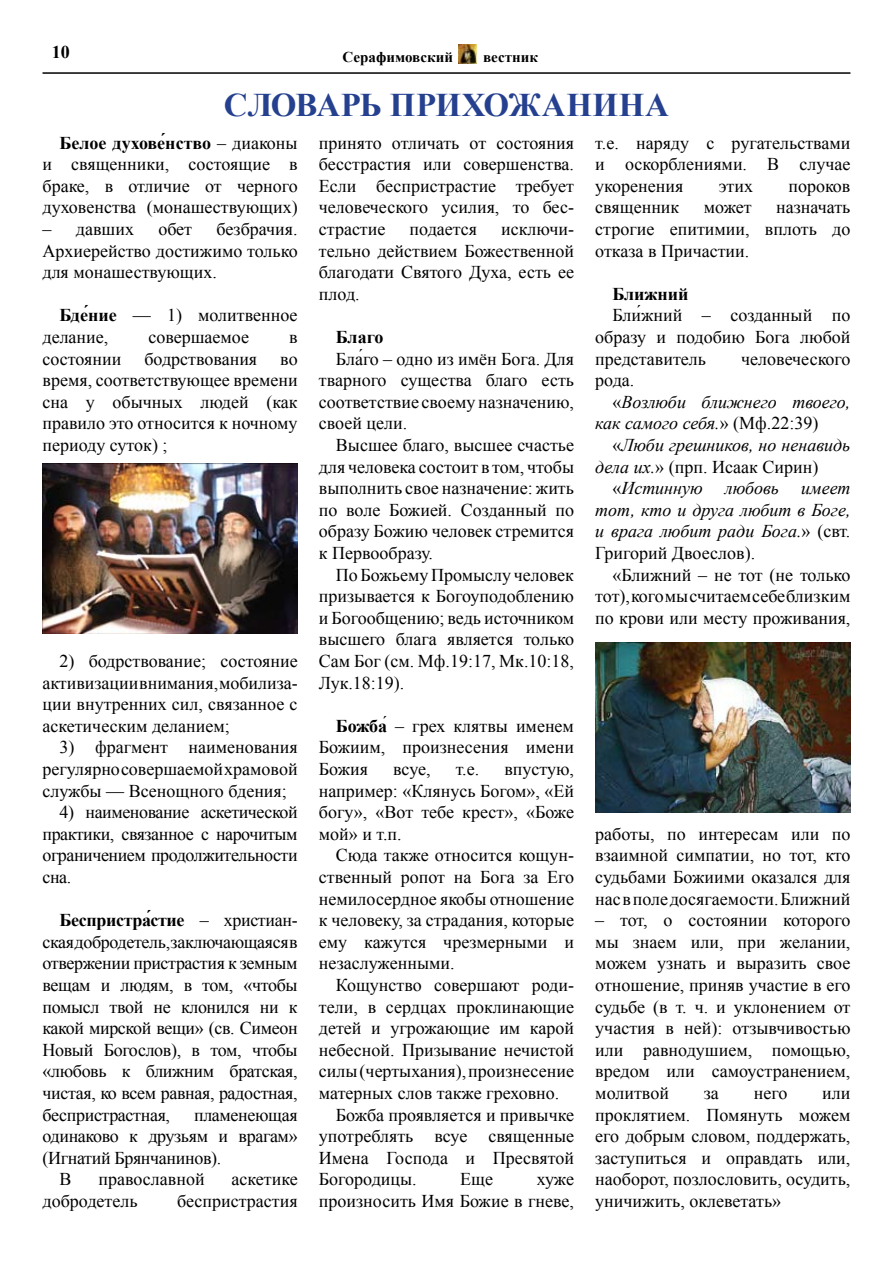
<style>
.page{position:relative;width:893px;height:1263px;background:#fff}
.page>*{position:absolute;margin:0;border:0;box-sizing:border-box;transform-origin:0 0}
.t1{font:700 33px "Times New Roman";letter-spacing:.005em;color:#25408f}
.t2{font:18px/21.6px "Times New Roman";color:#000;text-align:justify}
.t3{font:italic 18px "Times New Roman";color:#000}
.t4{font:18px "Times New Roman";letter-spacing:-.02em;color:#000}
.t5{font:700 18px "Times New Roman";color:#000}
.t6{font:700 15px "Times New Roman";color:#000}
.s1{font-weight:700}
.s2{font-style:normal}
.s3{font-style:italic}
</style>
<div class="page">
<hr style="left:43px;top:72px;width:807px;height:2px;background:#000">
<img style="left:459px;top:44px;width:18px;height:19px">
<img style="left:43px;top:463px;width:255px;height:171px">
<img style="left:595px;top:642px;width:255px;height:170px">
<p class="t5" style="left:52px;top:40px;width:19px">10</p>
<p class="t6" style="left:343px;top:47px;width:112px">Серафимовский</p>
<p class="t6" style="left:483px;top:47px;width:56px">вестник</p>
<h1 class="t1" style="left:224px;top:82px;width:447px">СЛОВАРЬ ПРИХОЖАНИНА</h1>
<p class="t2" style="left:43px;top:131px;width:257px;text-indent:17px"><span class="s1">Белое духове́нство</span> – диаконы и священники, состоящие в браке, в отличие от черного духовенства (монашествующих)</p>
<p class="t2" style="left:43px;top:218px;width:93px">– давших</p>
<p class="t2" style="left:158px;top:218px;width:35px">обет</p>
<p class="t2" style="left:43px;top:218px;width:257px;text-indent:174px">безбрачия.<br>Архиерейство достижимо только для монашествующих.</p>
<p class="t2" style="left:43px;top:304px;width:257px;text-indent:17px"><span class="s1">Бде́ние</span> — 1) молитвенное делание,</p>
<p class="t2" style="left:148px;top:326px;width:102px">совершаемое</p>
<p class="t2" style="left:289px;top:326px;width:10px">в</p>
<p class="t2" style="left:43px;top:347px;width:80px">состоянии</p>
<p class="t2" style="left:144px;top:347px;width:114px">бодрствования</p>
<p class="t2" style="left:43px;top:347px;width:257px;text-indent:238px">во время, соответствующее времени сна у обычных людей (как правило это относится к ночному периоду суток) ;</p>
<p class="t2" style="left:43px;top:650px;width:257px;text-indent:17px">2) бодрствование; состояние активизации внимания, мобилиза&shy;ции внутренних сил, связанное с аскетическим деланием;</p>
<p class="t2" style="left:43px;top:736px;width:257px;text-indent:17px">3) фрагмент наименования регулярно совершаемой храмовой службы — Всенощного бдения;</p>
<p class="t2" style="left:43px;top:801px;width:257px;text-indent:17px">4) наименование аскетической практики, связанное с нарочитым ограничением продолжительности сна.</p>
<p class="t2" style="left:43px;top:909px;width:257px;text-indent:17px"><span class="s1">Беспристра́стие</span> – христиан&shy;ская добродетель, заключающаяся в отвержении пристрастия к земным вещам и людям, в том, «чтобы помысл твой не клонился ни к какой мирской вещи» (св. Симеон Новый Богослов), в том, чтобы «любовь к ближним братская, чистая, ко всем равная, радостная, беспристрастная,</p>
<p class="t4" style="left:194px;top:1102px;width:105px">пламенеющая</p>
<p class="t4" style="left:43px;top:1124px;width:257px">одинаково к друзьям и врагам»</p>
<p class="t4" style="left:43px;top:1146px;width:180px">(Игнатий Брянчанинов).</p>
<p class="t2" style="left:60px;top:1168px;width:14px">В</p>
<p class="t2" style="left:98px;top:1168px;width:108px">православной</p>
<p class="t2" style="left:232px;top:1168px;width:68px">аскетике</p>
<p class="t2" style="left:43px;top:1190px;width:97px">добродетель</p>
<p class="t2" style="left:177px;top:1190px;width:122px">беспристрастия</p>
<p class="t2" style="left:319px;top:131px;width:257px">принято отличать от состояния бесстрастия или совершенства.<br>Если беспристрастие требует человеческого усилия, то бес&shy;страстие</p>
<p class="t2" style="left:410px;top:218px;width:69px">подается</p>
<p class="t2" style="left:319px;top:218px;width:257px;text-indent:182px">исключи&shy;тельно действием Божественной благодати Святого Духа, есть ее плод.</p>
<p class="t5" style="left:336px;top:324px;width:49px">Благо</p>
<p class="t2" style="left:319px;top:347px;width:257px;text-indent:17px">Бла́го – одно из имён Бога. Для тварного существа благо есть соответствие своему назначению, своей цели.</p>
<p class="t2" style="left:319px;top:434px;width:257px;text-indent:17px">Высшее благо, высшее счастье для человека состоит в том, чтобы выполнить свое назначение: жить по воле Божией. Созданный по образу Божию человек стремится к Первообразу.</p>
<p class="t2" style="left:319px;top:563px;width:257px;text-indent:17px">По Божьему Промыслу человек призывается к Богоуподоблению и Богообщению; ведь источником высшего блага является только Сам Бог (см. Мф.19:17, Мк.10:18, Лук.18:19).</p>
<p class="t2" style="left:319px;top:715px;width:257px;text-indent:17px"><span class="s1">Божба</span>́ – грех клятвы именем Божиим, произнесения имени Божия</p>
<p class="t2" style="left:393px;top:758px;width:39px">всуе,</p>
<p class="t2" style="left:456px;top:758px;width:25px">т.е.</p>
<p class="t2" style="left:319px;top:758px;width:257px;text-indent:185px">впустую, например: «Клянусь Богом», «Ей богу», «Вот тебе крест», «Боже мой» и т.п.</p>
<p class="t2" style="left:319px;top:844px;width:257px;text-indent:17px">Сюда также относится кощун&shy;ственный ропот на Бога за Его немилосердное якобы отношение к человеку, за страдания, которые ему кажутся чрезмерными и незаслуженными.</p>
<p class="t2" style="left:336px;top:974px;width:240px">Кощунство совершают роди-</p>
<p class="t2" style="left:319px;top:995px;width:257px">тели, в сердцах проклинающие</p>
<p class="t2" style="left:319px;top:1017px;width:257px">детей и угрожающие им карой</p>
<p class="t2" style="left:319px;top:1039px;width:257px">небесной. Призывание нечистой</p>
<p class="t2" style="left:319px;top:1060px;width:257px">силы (чертыхания), произнесение</p>
<p class="t2" style="left:319px;top:1082px;width:242px">матерных слов также греховно.</p>
<p class="t2" style="left:336px;top:1103px;width:240px">Божба проявляется и привычке</p>
<p class="t2" style="left:319px;top:1125px;width:257px">употреблять всуе священные</p>
<p class="t2" style="left:319px;top:1147px;width:257px">Имена Господа и Пресвятой</p>
<p class="t2" style="left:319px;top:1168px;width:99px">Богородицы.</p>
<p class="t2" style="left:460px;top:1168px;width:34px">Еще</p>
<p class="t2" style="left:319px;top:1168px;width:257px;text-align:right">хуже<br>произносить Имя Божие в гневе,</p>
<p class="t2" style="left:595px;top:131px;width:257px">т.е. наряду с ругательствами и оскорблениями. В случае укоренения</p>
<p class="t2" style="left:719px;top:175px;width:36px">этих</p>
<p class="t2" style="left:788px;top:175px;width:63px">пороков</p>
<p class="t2" style="left:595px;top:196px;width:86px">священник</p>
<p class="t2" style="left:704px;top:196px;width:50px">может</p>
<p class="t2" style="left:595px;top:196px;width:257px;text-indent:181px">назначать строгие епитимии, вплоть до отказа в Причастии.</p>
<p class="t5" style="left:612px;top:281px;width:78px">Ближний</p>
<p class="t2" style="left:595px;top:304px;width:257px;text-indent:17px">Бли́жний – созданный по образу и подобию Бога любой представитель</p>
<p class="t2" style="left:741px;top:347px;width:111px">человеческого</p>
<p class="t2" style="left:595px;top:369px;width:41px">рода.</p>
<p class="t3" style="left:612px;top:389px;width:240px"><span class="s2">«</span>Возлюби ближнего твоего,</p>
<p class="t3" style="left:595px;top:411px;width:225px">как самого себя.<span class="s2">» (Мф.22:39)</span></p>
<p class="t3" style="left:612px;top:433px;width:240px"><span class="s2">«</span>Люби грешников, но ненавидь</p>
<p class="t2" style="left:595px;top:455px;width:225px"><span class="s3">дела их.</span>» (прп. Исаак Сирин)</p>
<p class="t3" style="left:612px;top:476px;width:240px"><span class="s2">«</span>Истинную любовь имеет</p>
<p class="t3" style="left:595px;top:497px;width:257px">тот, кто и друга любит в Боге,</p>
<p class="t3" style="left:595px;top:519px;width:257px">и врага любит ради Бога.<span class="s2">» (свт.</span></p>
<p class="t2" style="left:595px;top:542px;width:161px">Григорий Двоеслов).</p>
<p class="t2" style="left:612px;top:563px;width:240px">«Ближний – не тот (не только</p>
<p class="t2" style="left:595px;top:585px;width:257px">тот), кого мы считаем себе близким</p>
<p class="t2" style="left:595px;top:607px;width:257px">по крови или месту проживания,</p>
<p class="t2" style="left:595px;top:823px;width:257px">работы, по интересам или по взаимной симпатии, но тот, кто судьбами Божиими оказался для нас в поле досягаемости. Ближний</p>
<p class="t2" style="left:595px;top:909px;width:257px">– тот, о состоянии которого мы знаем или, при желании, можем узнать и выразить свое отношение, приняв участие в его судьбе (в т. ч. и уклонением от участия в ней): отзывчивостью или равнодушием, помощью, вредом или самоустранением, молитвой</p>
<p class="t2" style="left:704px;top:1082px;width:17px">за</p>
<p class="t2" style="left:754px;top:1082px;width:35px">него</p>
<p class="t2" style="left:595px;top:1082px;width:257px;text-indent:227px">или проклятием. Помянуть можем его добрым словом, поддержать, заступиться и оправдать или, наоборот, позлословить, осудить, уничижить, оклеветать»</p>
</div>
